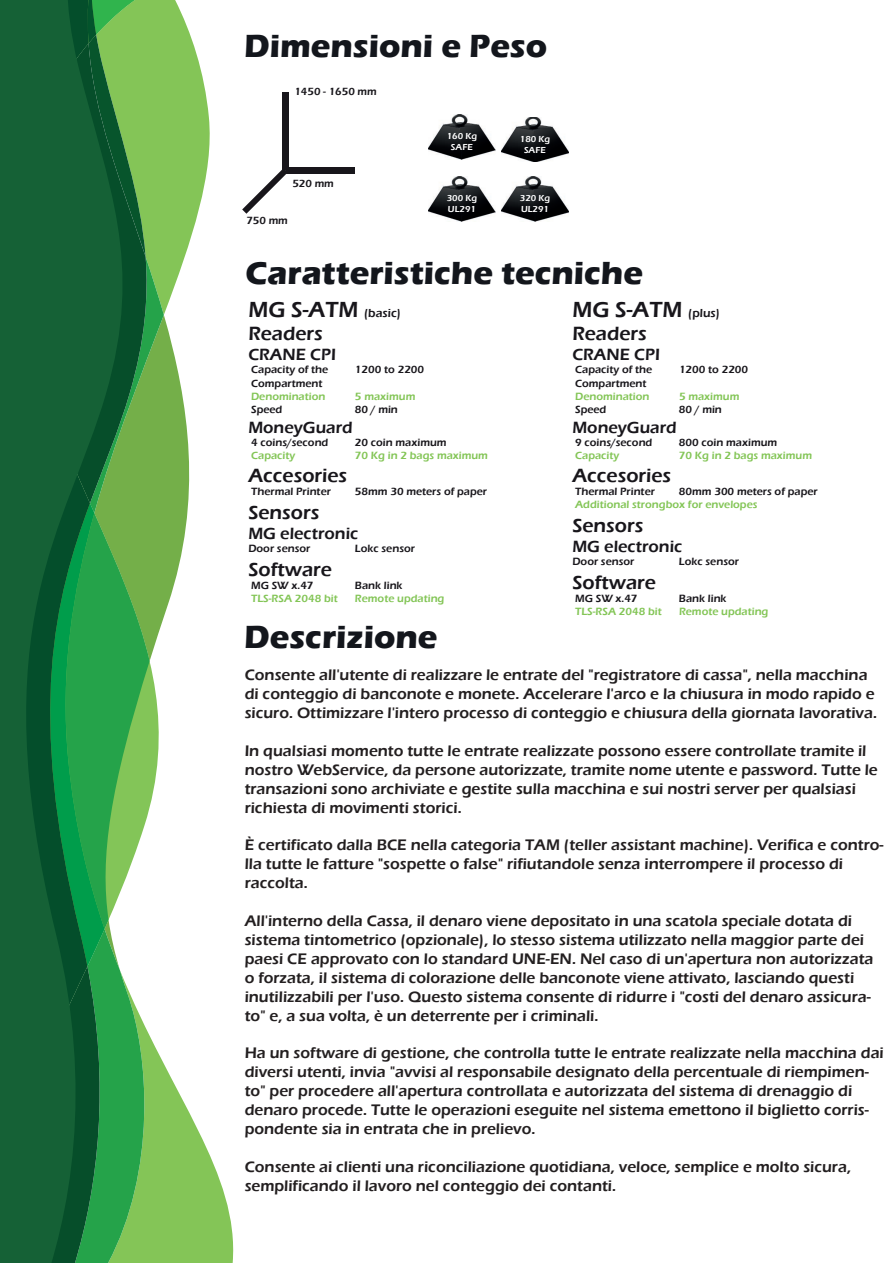
<style>
.page{position:relative;width:893px;height:1263px;background:#fff}
.page>*{position:absolute;margin:0;border:0;box-sizing:border-box;transform-origin:0 0}
.t1{font:700 33px "Eras ITC";color:#13161c}
.t2{font:600 22.5px "Eras ITC";color:#18161b}
.t3{font:600 19.65px "Eras ITC";color:#18161b}
.t4{font:600 16.8px "Eras ITC";color:#18161b}
.t5{font:600 15.75px/18.9px "Eras ITC";color:#231f20}
.t6{font:600 10.8px "Eras ITC";color:#18161b}
.t7{font:600 10.8px "Eras ITC";color:#83c556}
.t8{font:600 9px/10.8px "Eras ITC";color:#fff}
.s1{font-size:12px}
</style>
<div class="page">
<svg style="left:146px;top:0;width:88px;height:1263px"></svg>
<svg style="left:164px;top:315px;width:39px;height:655px"></svg>
<svg style="left:149px;top:257px;width:15px;height:1006px"></svg>
<svg style="left:145px;top:43px;width:4px;height:1220px;fill:#84c557"></svg>
<svg style="left:0;top:0;width:145px;height:1263px;background:#23783f"></svg>
<div style="left:283px;top:92px;width:6px;height:78px;background:#18161b"></div>
<div style="left:286px;top:167px;width:69px;height:6px;background:#18161b"></div>
<svg style="left:242px;top:168px;width:46px;height:46px"></svg>
<img style="left:428px;top:176px;width:68px;height:45px">
<img style="left:501px;top:176px;width:68px;height:45px">
<img style="left:428px;top:115px;width:68px;height:44px">
<img style="left:501px;top:117px;width:68px;height:45px">
<h1 class="t1" style="left:244px;top:27px;width:304px">Dimensioni e Peso</h1>
<p class="t6" style="left:294px;top:85px;width:84px">1450 - 1650 mm</p>
<p class="t6" style="left:292px;top:177px;width:43px">520 mm</p>
<p class="t6" style="left:246px;top:214px;width:43px">750 mm</p>
<p class="t8" style="left:447px;top:131px;width:32px;text-align:center">160 Kg<br>SAFE</p>
<p class="t8" style="left:520px;top:134px;width:32px;text-align:center">180 Kg<br>SAFE</p>
<p class="t8" style="left:447px;top:193px;width:32px">300 Kg<br>UL291</p>
<p class="t8" style="left:520px;top:193px;width:32px">320 Kg<br>UL291</p>
<h1 class="t1" style="left:245px;top:254px;width:399px">Caratteristiche tecniche</h1>
<h2 class="t2" style="left:248px;top:296px;width:154px">MG S-ATM <span class="s1">(basic)</span></h2>
<p class="t3" style="left:248px;top:323px;width:76px">Readers</p>
<p class="t4" style="left:248px;top:345px;width:89px">CRANE CPI</p>
<p class="t6" style="left:251px;top:364px;width:79px">Capacity of the</p>
<p class="t6" style="left:355px;top:364px;width:71px">1200 to 2200</p>
<p class="t6" style="left:251px;top:377px;width:73px">Compartment</p>
<p class="t7" style="left:251px;top:390px;width:76px">Denomination</p>
<p class="t7" style="left:355px;top:390px;width:62px">5 maximum</p>
<p class="t6" style="left:251px;top:403px;width:33px">Speed</p>
<p class="t6" style="left:355px;top:403px;width:44px">80 / min</p>
<p class="t4" style="left:248px;top:417px;width:106px">MoneyGuard</p>
<p class="t6" style="left:251px;top:436px;width:79px">4 coins/second</p>
<p class="t6" style="left:355px;top:436px;width:93px">20 coin maximum</p>
<p class="t7" style="left:251px;top:449px;width:46px">Capacity</p>
<p class="t7" style="left:355px;top:449px;width:135px">70 Kg in 2 bags maximum</p>
<p class="t3" style="left:248px;top:465px;width:100px">Accesories</p>
<p class="t6" style="left:251px;top:486px;width:81px">Thermal Printer</p>
<p class="t6" style="left:355px;top:486px;width:134px">58mm 30 meters of paper</p>
<p class="t3" style="left:248px;top:501px;width:73px">Sensors</p>
<p class="t4" style="left:248px;top:524px;width:112px">MG electronic</p>
<p class="t6" style="left:248px;top:542px;width:64px">Door sensor</p>
<p class="t6" style="left:355px;top:542px;width:62px">Lokc sensor</p>
<p class="t3" style="left:248px;top:558px;width:85px">Software</p>
<p class="t6" style="left:251px;top:579px;width:64px">MG SW x.47</p>
<p class="t6" style="left:355px;top:579px;width:49px">Bank link</p>
<p class="t7" style="left:251px;top:592px;width:88px">TLS-RSA 2048 bit</p>
<p class="t7" style="left:355px;top:592px;width:91px">Remote updating</p>
<h2 class="t2" style="left:572px;top:296px;width:149px">MG S-ATM <span class="s1">(plus)</span></h2>
<p class="t3" style="left:572px;top:323px;width:76px">Readers</p>
<p class="t4" style="left:572px;top:345px;width:89px">CRANE CPI</p>
<p class="t6" style="left:575px;top:364px;width:79px">Capacity of the</p>
<p class="t6" style="left:679px;top:364px;width:71px">1200 to 2200</p>
<p class="t6" style="left:575px;top:377px;width:73px">Compartment</p>
<p class="t7" style="left:575px;top:390px;width:76px">Denomination</p>
<p class="t7" style="left:679px;top:390px;width:62px">5 maximum</p>
<p class="t6" style="left:575px;top:403px;width:33px">Speed</p>
<p class="t6" style="left:679px;top:403px;width:44px">80 / min</p>
<p class="t4" style="left:572px;top:417px;width:106px">MoneyGuard</p>
<p class="t6" style="left:575px;top:436px;width:79px">9 coins/second</p>
<p class="t6" style="left:679px;top:436px;width:100px">800 coin maximum</p>
<p class="t7" style="left:575px;top:449px;width:46px">Capacity</p>
<p class="t7" style="left:679px;top:449px;width:135px">70 Kg in 2 bags maximum</p>
<p class="t3" style="left:572px;top:465px;width:100px">Accesories</p>
<p class="t6" style="left:575px;top:486px;width:81px">Thermal Printer</p>
<p class="t6" style="left:679px;top:486px;width:140px">80mm 300 meters of paper</p>
<p class="t7" style="left:575px;top:499px;width:184px">Additional strongbox for envelopes</p>
<p class="t3" style="left:572px;top:514px;width:73px">Sensors</p>
<p class="t4" style="left:572px;top:537px;width:112px">MG electronic</p>
<p class="t6" style="left:572px;top:555px;width:64px">Door sensor</p>
<p class="t6" style="left:679px;top:555px;width:62px">Lokc sensor</p>
<p class="t3" style="left:572px;top:571px;width:85px">Software</p>
<p class="t6" style="left:575px;top:592px;width:64px">MG SW x.47</p>
<p class="t6" style="left:679px;top:592px;width:49px">Bank link</p>
<p class="t7" style="left:575px;top:605px;width:88px">TLS-RSA 2048 bit</p>
<p class="t7" style="left:679px;top:605px;width:91px">Remote updating</p>
<h1 class="t1" style="left:244px;top:618px;width:195px">Descrizione</h1>
<p class="t5" style="left:245px;top:666px;width:634px">Consente all'utente di realizzare le entrate del "registratore di cassa", nella macchina di conteggio di banconote e monete. Accelerare l'arco e la chiusura in modo rapido e sicuro. Ottimizzare l'intero processo di conteggio e chiusura della giornata lavorativa.</p>
<p class="t5" style="left:245px;top:741px;width:635px">In qualsiasi momento tutte le entrate realizzate possono essere controllate tramite il nostro WebService, da persone autorizzate, tramite nome utente e password. Tutte le transazioni sono archiviate e gestite sulla macchina e sui nostri server per qualsiasi richiesta di movimenti storici.</p>
<p class="t5" style="left:245px;top:836px;width:640px">È certificato dalla BCE nella categoria TAM (teller assistant machine). Verifica e contro&shy;lla tutte le fatture "sospette o false" rifiutandole senza interrompere il processo di raccolta.</p>
<p class="t5" style="left:245px;top:911px;width:630px">All'interno della Cassa, il denaro viene depositato in una scatola speciale dotata di sistema tintometrico (opzionale), lo stesso sistema utilizzato nella maggior parte dei paesi CE approvato con lo standard UNE-EN. Nel caso di un'apertura non autorizzata o forzata, il sistema di colorazione delle banconote viene attivato, lasciando questi inutilizzabili per l'uso. Questo sistema consente di ridurre i "costi del denaro assicura&shy;to" e, a sua volta, è un deterrente per i criminali.</p>
<p class="t5" style="left:245px;top:1044px;width:641px">Ha un software di gestione, che controlla tutte le entrate realizzate nella macchina dai diversi utenti, invia "avvisi al responsabile designato della percentuale di riempimen&shy;to" per procedere all'apertura controllata e autorizzata del sistema di drenaggio di denaro procede. Tutte le operazioni eseguite nel sistema emettono il biglietto corris&shy;pondente sia in entrata che in prelievo.</p>
<p class="t5" style="left:245px;top:1157px;width:608px">Consente ai clienti una riconciliazione quotidiana, veloce, semplice e molto sicura, semplificando il lavoro nel conteggio dei contanti.</p>
</div>
